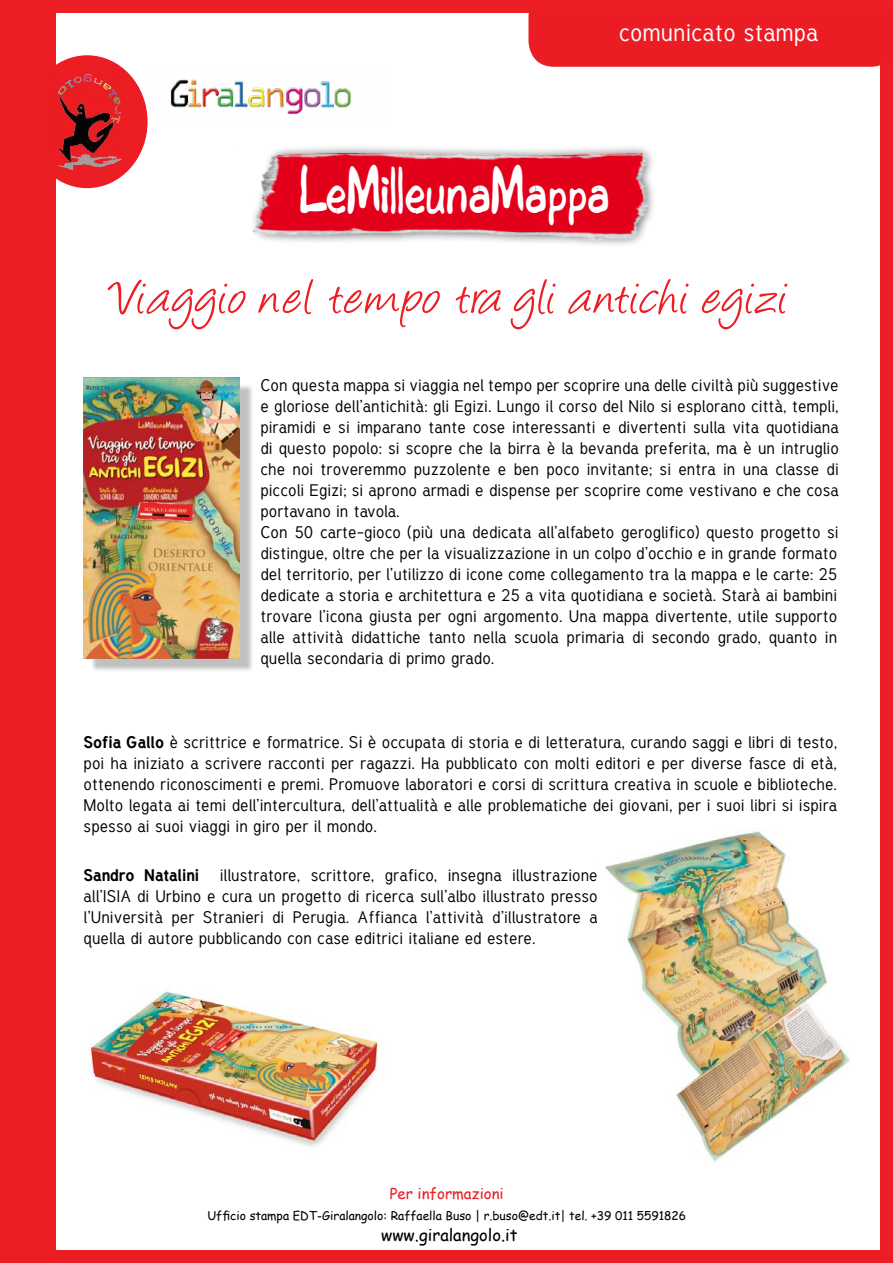
<style>
.page{position:relative;width:893px;height:1263px;background:#fff}
.page>*{position:absolute;margin:0;border:0;box-sizing:border-box;transform-origin:0 0}
.t1{font:60.6px "Edoms Handwritting Normal";letter-spacing:-.02em;color:#fff;scale:.8 1}
.t2{font:italic 57px "Angelina";color:#ed1d24}
.t3{font:24px "Tuffy";color:#fff}
.t4{font:16.5px/21px "Tuffy";color:#000;text-align:justify}
.t5{font:16.5px "Comic Sans MS";color:#000}
.t6{font:700 16.5px "Tuffy";color:#000}
.t7{font:15px "Comic Sans MS";color:#ed1d24}
.t8{font:12px "Comic Sans MS";color:#000}
.s1{font-weight:700}
</style>
<div class="page">
<div style="left:0;top:0;width:55px;height:1263px;background:#ed1d24"></div>
<div style="left:27px;top:55px;width:121px;height:133px;background:#ed1d24;border-radius:50%"></div>
<img style="left:57px;top:74px;width:65px;height:97px">
<div style="left:880px;top:0;width:13px;height:1263px;background:#ed1d24"></div>
<div style="left:528px;top:13px;width:352px;height:54px;background:#ec1c24"></div>
<img style="left:170px;top:79px;width:181px;height:35px">
<img style="left:252px;top:147px;width:401px;height:98px">
<div style="left:90px;top:384px;width:164px;height:288px;background:#000;opacity:.25"></div>
<img style="left:84px;top:378px;width:155px;height:280px">
<div style="left:0;top:0;width:893px;height:13px;background:#ed1d24"></div>
<div style="left:0;top:1250px;width:893px;height:13px;background:#ed1d24"></div>
<img style="left:84px;top:991px;width:295px;height:156px">
<img style="left:605px;top:831px;width:245px;height:331px">
<h3 class="t3" style="left:619px;top:18px;width:201px">comunicato stampa</h3>
<h1 class="t1" style="left:300px;top:164px;width:391px">LeMilleunaMappa</h1>
<h2 class="t2" style="left:107px;top:273px;width:692px">Viagg io nel tempo tra g li antichi eg izi</h2>
<p class="t4" style="left:260px;top:374px;width:580px;text-align:left">Con questa mappa si viaggia nel tempo per scoprire una delle civiltà più suggestive e gloriose dell’antichità: gli Egizi. Lungo il corso del Nilo si esplorano città, templi, piramidi e si imparano tante cose interessanti e divertenti sulla vita quotidiana di questo popolo: si scopre che la birra è la bevanda preferita, ma è un intruglio che noi troveremmo puzzolente e ben poco invitante; si entra in una classe di piccoli Egizi; si aprono armadi e dispense per scoprire come vestivano e che cosa portavano in tavola.<br>Con 50 carte-gioco (più una dedicata all’alfabeto geroglifico) questo progetto si distingue, oltre che per la visualizzazione in un colpo d’occhio e in grande formato del territorio, per l’utilizzo di icone come collegamento tra la mappa e le carte: 25 dedicate a storia e architettura e 25 a vita quotidiana e società. Starà ai bambini trovare l’icona giusta per ogni argomento. Una mappa divertente, utile supporto alle attività didattiche tanto nella scuola primaria di secondo grado, quanto in quella secondaria di primo grado.</p>
<p class="t4" style="left:84px;top:731px;width:755px"><span class="s1">Sofia Gallo</span> è scrittrice e formatrice. Si è occupata di storia e di letteratura, curando saggi e libri di testo, poi ha iniziato a scrivere racconti per ragazzi. Ha pubblicato con molti editori e per diverse fasce di età, ottenendo riconoscimenti e premi. Promuove laboratori e corsi di scrittura creativa in scuole e biblioteche.<br>Molto legata ai temi dell’intercultura, dell’attualità e alle problematiche dei giovani, per i suoi libri si ispira spesso ai suoi viaggi in giro per il mondo.</p>
<p class="t6" style="left:84px;top:864px;width:117px">Sandro Natalini</p>
<p class="t4" style="left:84px;top:864px;width:516px;text-indent:136px">illustratore, scrittore, grafico, insegna illustrazione all’ISIA di Urbino e cura un progetto di ricerca sull’albo illustrato presso l’Università per Stranieri di Perugia. Affianca l’attività d’illustratore a quella di autore pubblicando con case editrici italiane ed estere.</p>
<p class="t7" style="left:390px;top:1182px;width:116px">Per informazioni</p>
<p class="t8" style="left:207px;top:1207px;width:480px">Ufficio stampa EDT-Giralangolo: Raffaella Buso | r.buso@edt.it| tel. +39 011 5591826</p>
<p class="t5" style="left:381px;top:1223px;width:138px">www.giralangolo.it</p>
</div>
